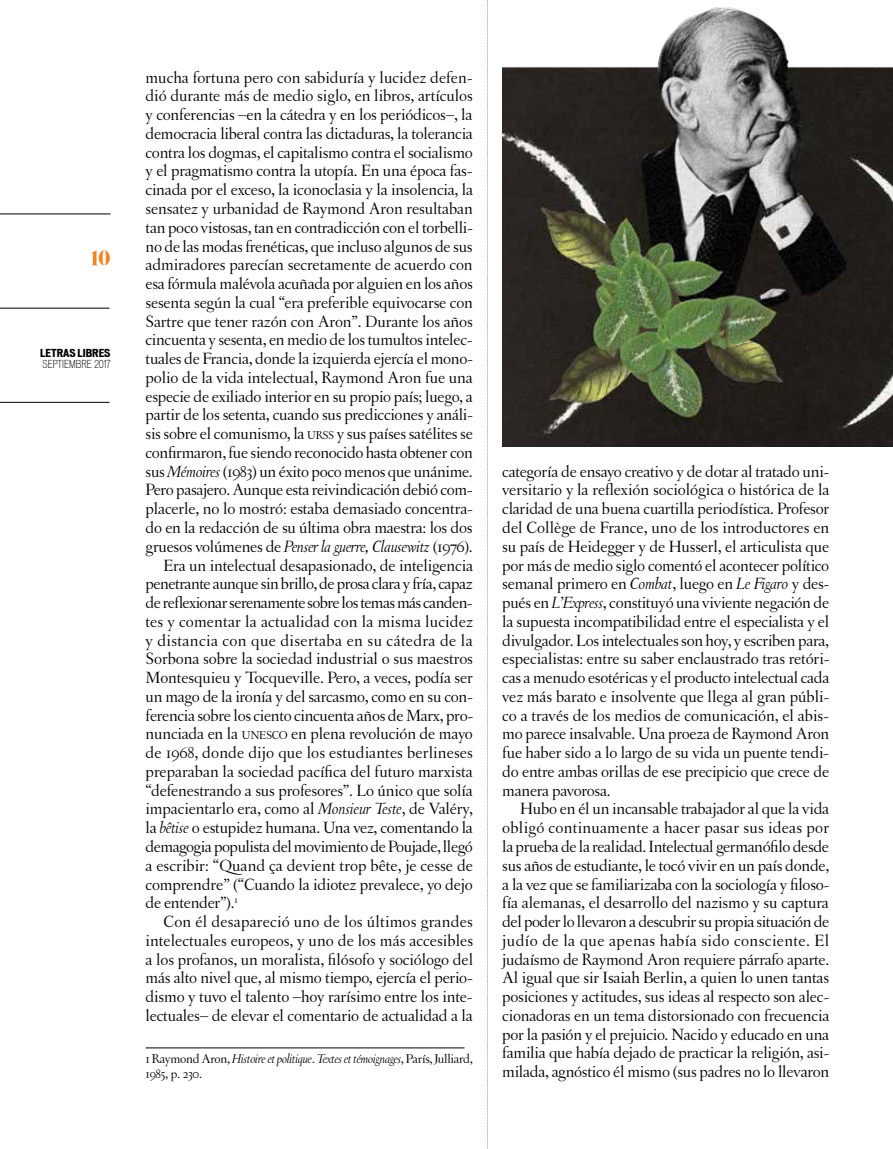
<style>
.page{position:relative;width:893px;height:1149px;background:#fff}
.page>*{position:absolute;margin:0;border:0;box-sizing:border-box;transform-origin:0 0}
.t1{font:18px "Eloquent JF";color:#f58220}
.t2{font:17.25px/18.8px "Letras Oldstyle";letter-spacing:-.015em;color:#000;text-align:justify}
.t3{font:17.25px "Letras Oldstyle";letter-spacing:.01em;color:#000}
.t4{font:17.25px "Letras Oldstyle";letter-spacing:-.035em;color:#000}
.t5{font:17.25px "Letras Oldstyle";letter-spacing:.005em;color:#000}
.t6{font:17.25px "Letras Oldstyle";letter-spacing:.02em;color:#000}
.t7{font:13.5px/15px "Letras Oldstyle";letter-spacing:-.015em;color:#000}
.t8{font:300 condensed 10.5px "Vonnes";color:#000}
.t9{font:700 expanded 10.5px "Vonnes";color:#000}
.s1{font-size:12.15px}
.s2{font-style:italic}
</style>
<div class="page">
<svg style="left:487px;top:0;width:1px;height:1149px"></svg>
<hr style="left:0;top:308px;width:110px;height:1px;background:#000">
<hr style="left:0;top:402px;width:110px;height:1px;background:#000">
<hr style="left:0;top:213px;width:111px;height:1px;background:#000">
<hr style="left:146px;top:1047px;width:318px;height:1px;background:#000">
<img style="left:502px;top:7px;width:391px;height:439px">
<p class="t1" style="left:91px;top:245px;width:21px">10</p>
<p class="t9" style="left:40px;top:346px;width:72px">LETRAS LIBRES</p>
<p class="t8" style="left:42px;top:357px;width:70px">SEPTIEMBRE 2017</p>
<p class="t2" style="left:146px;top:68px;width:329px">mucha fortuna pero con sabiduría y lucidez defen-</p>
<p class="t2" style="left:146px;top:86px;width:329px">dió durante más de medio siglo, en libros, artículos</p>
<p class="t2" style="left:146px;top:105px;width:328px">y conferencias –en la cátedra y en los periódicos–, la</p>
<p class="t2" style="left:146px;top:124px;width:329px">democracia liberal contra las dictaduras, la tolerancia</p>
<p class="t2" style="left:146px;top:143px;width:329px">contra los dogmas, el capitalismo contra el socialismo</p>
<p class="t2" style="left:146px;top:161px;width:328px">y el pragmatismo contra la utopía. En una época fas-</p>
<p class="t2" style="left:146px;top:180px;width:329px">cinada por el exceso, la iconoclasia y la insolencia, la</p>
<p class="t2" style="left:146px;top:199px;width:329px">sensatez y urbanidad de Raymond Aron resultaban</p>
<p class="t2" style="left:146px;top:218px;width:329px">tan poco vistosas, tan en contradicción con el torbelli-</p>
<p class="t2" style="left:146px;top:236px;width:329px">no de las modas frenéticas, que incluso algunos de sus</p>
<p class="t2" style="left:146px;top:255px;width:329px">admiradores parecían secretamente de acuerdo con</p>
<p class="t2" style="left:146px;top:274px;width:329px">esa fórmula malévola acuñada por alguien en los años</p>
<p class="t2" style="left:146px;top:293px;width:329px">sesenta según la cual “era preferible equivocarse con</p>
<p class="t2" style="left:146px;top:311px;width:329px">Sartre que tener razón con Aron”. Durante los años</p>
<p class="t2" style="left:146px;top:330px;width:328px">cincuenta y sesenta, en medio de los tumultos intelec-</p>
<p class="t2" style="left:146px;top:349px;width:329px">tuales de Francia, donde la izquierda ejercía el mono-</p>
<p class="t2" style="left:146px;top:368px;width:329px">polio de la vida intelectual, Raymond Aron fue una</p>
<p class="t2" style="left:146px;top:386px;width:329px">especie de exiliado interior en su propio país; luego, a</p>
<p class="t2" style="left:146px;top:405px;width:329px">partir de los setenta, cuando sus predicciones y análi-</p>
<p class="t2" style="left:146px;top:424px;width:329px">sis sobre el comunismo, la <span class="s1">URSS</span> y sus países satélites se</p>
<p class="t2" style="left:146px;top:443px;width:329px">confirmaron, fue siendo reconocido hasta obtener con</p>
<p class="t2" style="left:146px;top:461px;width:329px">sus <span class="s2">Mémoires</span> (1983) un éxito poco menos que unánime.</p>
<p class="t2" style="left:146px;top:480px;width:329px">Pero pasajero. Aunque esta reivindicación debió com-</p>
<p class="t2" style="left:146px;top:499px;width:329px">placerle, no lo mostró: estaba demasiado concentra-</p>
<p class="t2" style="left:146px;top:518px;width:328px">do en la redacción de su última obra maestra: los dos</p>
<p class="t2" style="left:146px;top:536px;width:329px">gruesos volúmenes de <span class="s2">Penser la guerre, Clausewitz</span> (1976).</p>
<p class="t2" style="left:164px;top:555px;width:311px">Era un intelectual desapasionado, de inteligencia</p>
<p class="t2" style="left:146px;top:574px;width:329px">penetrante aunque sin brillo, de prosa clara y fría, capaz</p>
<p class="t4" style="left:146px;top:592px;width:329px">de reflexionar serenamente sobre los temas más canden-</p>
<p class="t3" style="left:146px;top:611px;width:329px">tes y comentar la actualidad con la misma lucidez</p>
<p class="t6" style="left:146px;top:630px;width:329px">y distancia con que disertaba en su cátedra de la</p>
<p class="t2" style="left:146px;top:649px;width:329px">Sorbona sobre la sociedad industrial o sus maestros</p>
<p class="t2" style="left:146px;top:668px;width:329px">Montesquieu y Tocqueville. Pero, a veces, podía ser</p>
<p class="t2" style="left:146px;top:686px;width:329px">un mago de la ironía y del sarcasmo, como en su con-</p>
<p class="t2" style="left:146px;top:705px;width:329px">ferencia sobre los ciento cincuenta años de Marx, pro-</p>
<p class="t2" style="left:146px;top:724px;width:329px">nunciada en la <span class="s1">UNESCO</span> en plena revolución de mayo</p>
<p class="t5" style="left:146px;top:742px;width:329px">de 1968, donde dijo que los estudiantes berlineses</p>
<p class="t2" style="left:146px;top:761px;width:329px">preparaban la sociedad pacífica del futuro marxista</p>
<p class="t2" style="left:146px;top:780px;width:329px">“defenestrando a sus profesores”. Lo único que solía</p>
<p class="t2" style="left:146px;top:799px;width:329px">impacientarlo era, como al <span class="s2">Monsieur Teste</span>, de Valéry,</p>
<p class="t2" style="left:146px;top:818px;width:329px">la <span class="s2">bêtise</span> o estupidez humana. Una vez, comentando la</p>
<p class="t2" style="left:146px;top:836px;width:329px">demagogia populista del movimiento de Poujade, llegó</p>
<p class="t2" style="left:146px;top:855px;width:329px">a escribir: “Quand ça devient trop bête, je cesse de</p>
<p class="t2" style="left:146px;top:874px;width:329px">comprendre” (“Cuando la idiotez prevalece, yo dejo</p>
<p class="t2" style="left:146px;top:893px;width:94px">de entender”).<sup>1</sup></p>
<p class="t3" style="left:164px;top:911px;width:311px">Con él desapareció uno de los últimos grandes</p>
<p class="t2" style="left:146px;top:930px;width:329px">intelectuales europeos, y uno de los más accesibles</p>
<p class="t2" style="left:146px;top:949px;width:329px">a los profanos, un moralista, filósofo y sociólogo del</p>
<p class="t2" style="left:146px;top:968px;width:329px">más alto nivel que, al mismo tiempo, ejercía el perio-</p>
<p class="t2" style="left:146px;top:986px;width:328px">dismo y tuvo el talento –hoy rarísimo entre los inte-</p>
<p class="t2" style="left:146px;top:1005px;width:329px">lectuales– de elevar el comentario de actualidad a la</p>
<p class="t7" style="left:146px;top:1050px;width:329px">1 Raymond Aron, <span class="s2">Histoire et politique</span>. <span class="s2">Textes et témoignages</span>, París, Julliard,<br>1985, p. 230.</p>
<p class="t2" style="left:502px;top:461px;width:329px">categoría de ensayo creativo y de dotar al tratado uni&shy;versitario y la reflexión sociológica o histórica de la claridad de una buena cuartilla periodística. Profesor del Collège de France, uno de los introductores en su país de Heidegger y de Husserl, el articulista que por más de medio siglo comentó el acontecer político semanal primero en <span class="s2">Combat</span>, luego en <span class="s2">Le Figaro</span> y des&shy;pués en <span class="s2">L’Express</span>, constituyó una viviente negación de la supuesta incompatibilidad entre el especialista y el divulgador. Los intelectuales son hoy, y escriben para, especialistas: entre su saber enclaustrado tras retóri&shy;cas a menudo esotéricas y el producto intelectual cada vez más barato e insolvente que llega al gran públi&shy;co a través de los medios de comunicación, el abis&shy;mo parece insalvable. Una proeza de Raymond Aron fue haber sido a lo largo de su vida un puente tendi&shy;do entre ambas orillas de ese precipicio que crece de manera pavorosa.</p>
<p class="t2" style="left:502px;top:799px;width:329px;text-indent:18px">Hubo en él un incansable trabajador al que la vida obligó continuamente a hacer pasar sus ideas por la prueba de la realidad. Intelectual germanófilo desde sus años de estudiante, le tocó vivir en un país donde, a la vez que se familiarizaba con la sociología y filoso&shy;fía alemanas, el desarrollo del nazismo y su captura del poder lo llevaron a descubrir su propia situación de judío de la que apenas había sido consciente. El judaísmo de Raymond Aron requiere párrafo aparte.<br>Al igual que sir Isaiah Berlin, a quien lo unen tantas posiciones y actitudes, sus ideas al respecto son alec&shy;cionadoras en un tema distorsionado con frecuencia por la pasión y el prejuicio. Nacido y educado en una familia que había dejado de practicar la religión, asi&shy;milada, agnóstico él mismo (sus padres no lo llevaron</p>
</div>
